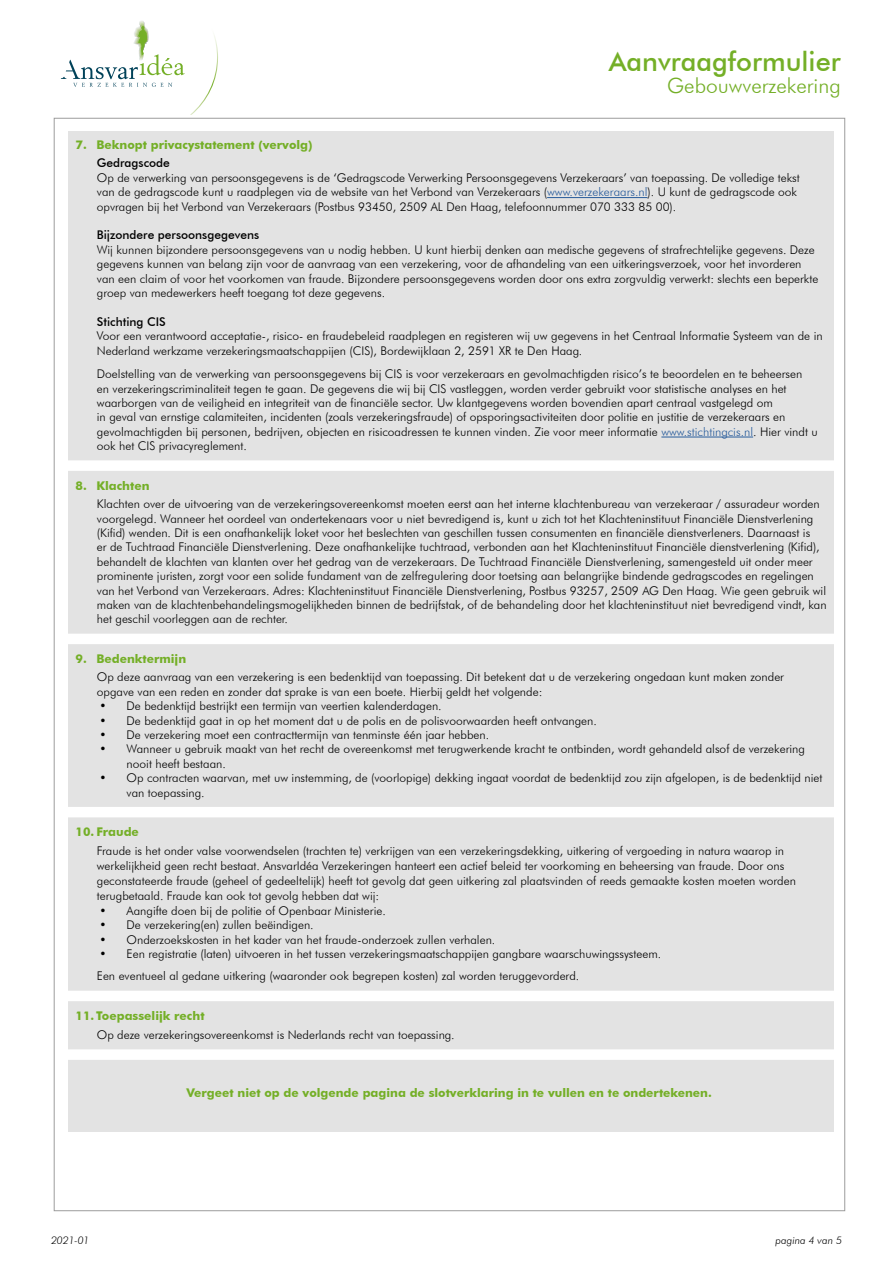
<style>
.page{position:relative;width:893px;height:1263px;background:#fff}
.page>*{position:absolute;margin:0;border:0;box-sizing:border-box;transform-origin:0 0}
.t1{font:500 27px "Futura BT";color:#74af27}
.t2{font:300 21px "Futura BT";color:#74af27}
.t3{font:300 12px/14.4px "Futura BT";color:#000}
.t4{font:700 12px "Futura BT";color:#74af27}
.t5{font:500 12px "Futura BT";color:#000}
.t6{font:italic 300 10.5px "Futura BT";color:#000}
.s1{color:#275b9b}
</style>
<div class="page">
<div style="left:68px;top:132px;width:765px;height:1000px;background:#e3e3e3"></div>
<svg style="left:61px;top:21px;width:157px;height:94px"></svg>
<hr style="left:547px;top:197px;width:100px;height:1px;background:#275b9b">
<hr style="left:661px;top:437px;width:92px;height:1px;background:#275b9b">
<div style="left:63px;top:460px;width:777px;height:11px;background:#fff"></div>
<div style="left:63px;top:634px;width:777px;height:10px;background:#fff"></div>
<div style="left:63px;top:807px;width:777px;height:10px;background:#fff"></div>
<div style="left:63px;top:991px;width:777px;height:10px;background:#fff"></div>
<div style="left:63px;top:1049px;width:777px;height:11px;background:#fff"></div>
<h1 class="t1" style="left:609px;top:45px;width:233px">Aanvraagformulier</h1>
<h2 class="t2" style="left:667px;top:73px;width:175px">Gebouwverzekering</h2>
<p class="t4" style="left:76px;top:137px;width:238px">7. Beknopt privacystatement (vervolg)</p>
<p class="t5" style="left:97px;top:156px;width:74px">Gedragscode</p>
<p class="t3" style="left:97px;top:170px;width:704px">Op de verwerking van persoonsgegevens is de ‘Gedragscode Verwerking Persoonsgegevens Verzekeraars’ van toepassing. De volledige tekst van de gedragscode kunt u raadplegen via de website van het Verbond van Verzekeraars (<span class="s1">www.verzekeraars.nl</span>). U kunt de gedragscode ook opvragen bij het Verbond van Verzekeraars (Postbus 93450, 2509 AL Den Haag, telefoonnummer 070 333 85 00).</p>
<p class="t5" style="left:97px;top:228px;width:164px">Bijzondere persoonsgegevens</p>
<p class="t3" style="left:97px;top:242px;width:723px">Wij kunnen bijzondere persoonsgegevens van u nodig hebben. U kunt hierbij denken aan medische gegevens of strafrechtelijke gegevens. Deze gegevens kunnen van belang zijn voor de aanvraag van een verzekering, voor de afhandeling van een uitkeringsverzoek, voor het invorderen van een claim of voor het voorkomen van fraude. Bijzondere persoonsgegevens worden door ons extra zorgvuldig verwerkt: slechts een beperkte groep van medewerkers heeft toegang tot deze gegevens.</p>
<p class="t5" style="left:97px;top:314px;width:70px">Stichting CIS</p>
<p class="t3" style="left:97px;top:329px;width:727px">Voor een verantwoord acceptatie-, risico- en fraudebeleid raadplegen en registeren wij uw gegevens in het Centraal Informatie Systeem van de in<br>Nederland werkzame verzekeringsmaatschappijen (CIS), Bordewijklaan 2, 2591 XR te Den Haag.</p>
<p class="t3" style="left:97px;top:366px;width:722px">Doelstelling van de verwerking van persoonsgegevens bij CIS is voor verzekeraars en gevolmachtigden risico’s te beoordelen en te beheersen<br>en verzekeringscriminaliteit tegen te gaan. De gegevens die wij bij CIS vastleggen, worden verder gebruikt voor statistische analyses en het waarborgen van de veiligheid en integriteit van de financiële sector. Uw klantgegevens worden bovendien apart centraal vastgelegd om<br>in geval van ernstige calamiteiten, incidenten (zoals verzekeringsfraude) of opsporingsactiviteiten door politie en justitie de verzekeraars en gevolmachtigden bij personen, bedrijven, objecten en risicoadressen te kunnen vinden. Zie voor meer informatie <span class="s1">www.stichtingcis.nl</span>. Hier vindt u ook het CIS privacyreglement.</p>
<p class="t4" style="left:76px;top:478px;width:75px">8. Klachten</p>
<p class="t3" style="left:97px;top:497px;width:731px">Klachten over de uitvoering van de verzekeringsovereenkomst moeten eerst aan het interne klachtenbureau van verzekeraar / assuradeur worden voorgelegd. Wanneer het oordeel van ondertekenaars voor u niet bevredigend is, kunt u zich tot het Klachteninstituut Financiële Dienstverlening (Kifid) wenden. Dit is een onafhankelijk loket voor het beslechten van geschillen tussen consumenten en financiële dienstverleners. Daarnaast is<br>er de Tuchtraad Financiële Dienstverlening. Deze onafhankelijke tuchtraad, verbonden aan het Klachteninstituut Financiële dienstverlening (Kifid), behandelt de klachten van klanten over het gedrag van de verzekeraars. De Tuchtraad Financiële Dienstverlening, samengesteld uit onder meer prominente juristen, zorgt voor een solide fundament van de zelfregulering door toetsing aan belangrijke bindende gedragscodes en regelingen van het Verbond van Verzekeraars. Adres: Klachteninstituut Financiële Dienstverlening, Postbus 93257, 2509 AG Den Haag. Wie geen gebruik wil maken van de klachtenbehandelingsmogelijkheden binnen de bedrijfstak, of de behandeling door het klachteninstituut niet bevredigend vindt, kan het geschil voorleggen aan de rechter.</p>
<p class="t4" style="left:76px;top:651px;width:112px">9. Bedenktermijn</p>
<p class="t3" style="left:97px;top:670px;width:689px">Op deze aanvraag van een verzekering is een bedenktijd van toepassing. Dit betekent dat u de verzekering ongedaan kunt maken zonder opgave van een reden en zonder dat sprake is van een boete. Hierbij geldt het volgende:</p>
<p class="t3" style="left:100px;top:699px;width:344px">• De bedenktijd bestrijkt een termijn van veertien kalenderdagen.</p>
<p class="t3" style="left:100px;top:713px;width:499px">• De bedenktijd gaat in op het moment dat u de polis en de polisvoorwaarden heeft ontvangen.</p>
<p class="t3" style="left:100px;top:727px;width:391px">• De verzekering moet een contracttermijn van tenminste één jaar hebben.</p>
<p class="t3" style="left:127px;top:742px;width:680px;text-indent:-27px">• Wanneer u gebruik maakt van het recht de overeenkomst met terugwerkende kracht te ontbinden, wordt gehandeld alsof de verzekering nooit heeft bestaan.</p>
<p class="t3" style="left:127px;top:771px;width:697px;text-indent:-27px">• Op contracten waarvan, met uw instemming, de (voorlopige) dekking ingaat voordat de bedenktijd zou zijn afgelopen, is de bedenktijd niet van toepassing.</p>
<p class="t4" style="left:76px;top:824px;width:65px">10. Fraude</p>
<p class="t3" style="left:97px;top:843px;width:701px;line-height:15px">Fraude is het onder valse voorwendselen (trachten te) verkrijgen van een verzekeringsdekking, uitkering of vergoeding in natura waarop in werkelijkheid geen recht bestaat. AnsvarIdéa Verzekeringen hanteert een actief beleid ter voorkoming en beheersing van fraude. Door ons geconstateerde fraude (geheel of gedeeltelijk) heeft tot gevolg dat geen uitkering zal plaatsvinden of reeds gemaakte kosten moeten worden terugbetaald. Fraude kan ook tot gevolg hebben dat wij:</p>
<p class="t3" style="left:100px;top:903px;width:288px">• Aangifte doen bij de politie of Openbaar Ministerie.</p>
<p class="t3" style="left:100px;top:917px;width:216px">• De verzekering(en) zullen beëindigen.</p>
<p class="t3" style="left:100px;top:932px;width:397px">• Onderzoekskosten in het kader van het fraude-onderzoek zullen verhalen.</p>
<p class="t3" style="left:97px;top:942px;width:566px;line-height:22.5px">• Een registratie (laten) uitvoeren in het tussen verzekeringsmaatschappijen gangbare waarschuwingssysteem.<br>Een eventueel al gedane uitkering (waaronder ook begrepen kosten) zal worden teruggevorderd.</p>
<p class="t4" style="left:76px;top:1008px;width:130px">11. Toepasselijk recht</p>
<p class="t3" style="left:97px;top:1027px;width:359px">Op deze verzekeringsovereenkomst is Nederlands recht van toepassing.</p>
<p class="t4" style="left:187px;top:1085px;width:527px">Vergeet niet op de volgende pagina de slotverklaring in te vullen en te ondertekenen.</p>
<p class="t6" style="left:51px;top:1234px;width:40px">2021-01</p>
<p class="t6" style="left:775px;top:1234px;width:68px">pagina 4 van 5</p>
</div>
